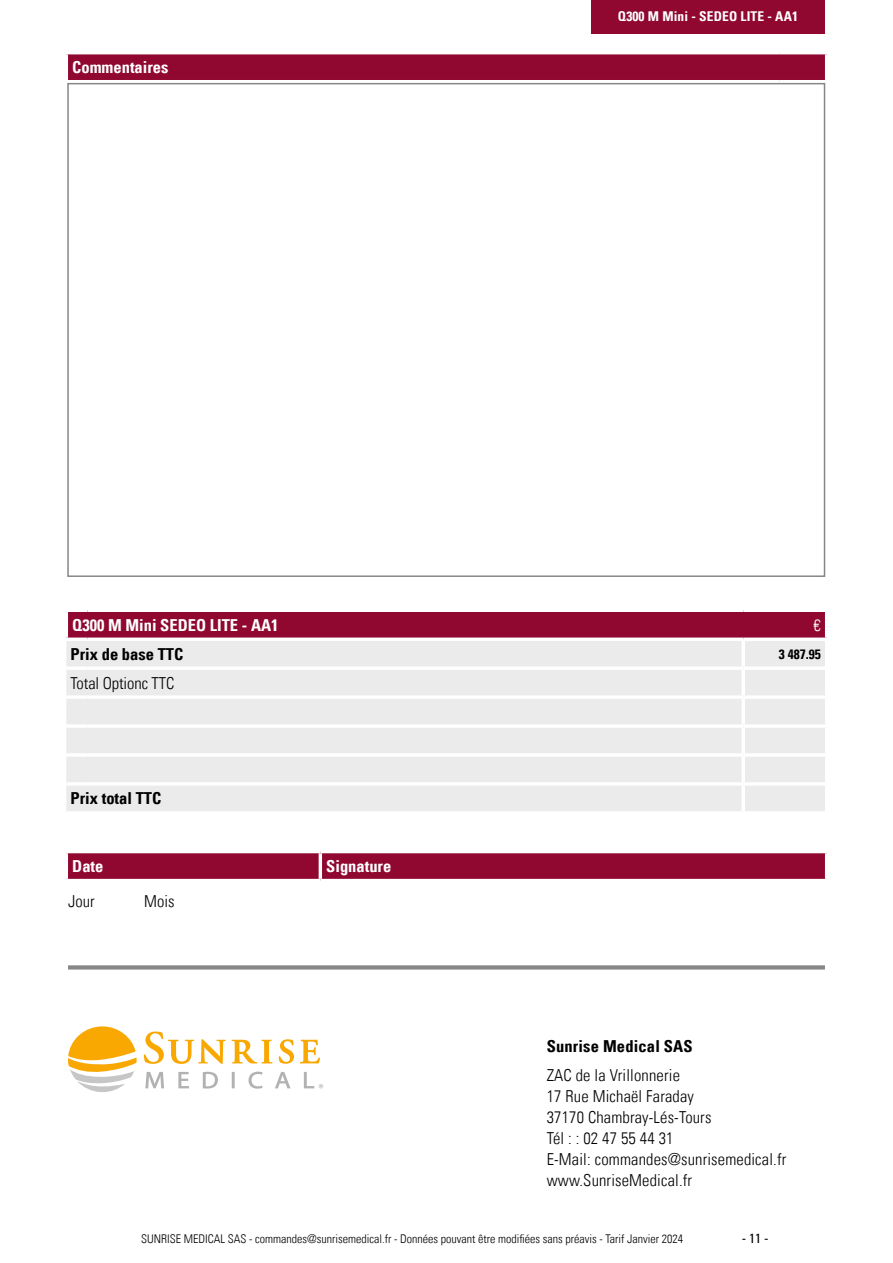
<style>
.page{position:relative;width:893px;height:1263px;background:#fff}
.page>*{position:absolute;margin:0;border:0;box-sizing:border-box;transform-origin:0 0}
.t1{font:16.5px/21px "Univers Com 47 Light Cond";letter-spacing:.01em;color:#000}
.t2{font:16.5px "Univers Com 67 Bold Cond";color:#fff}
.t3{font:16.5px "Univers Com 67 Bold Cond";color:#000}
.t4{font:16.5px "Univers Com 47 Light Cond";color:#fff}
.t5{font:13.5px "Univers Com 67 Bold Cond";letter-spacing:.01em;color:#fff}
.t6{font:13.5px "Univers Com 67 Bold Cond";color:#000}
.t7{font:condensed 13.5px "Univers Com 57";color:#000}
.t8{font:12px "Univers Com 47 Light Cond";color:#000}
</style>
<div class="page">
<svg style="left:68px;top:853px;width:757px;height:26px;background:#910b33"></svg>
<hr style="left:319px;top:853px;width:3px;height:26px;background:#fff">
<div style="left:68px;top:612px;width:757px;height:25px;background:#900730"></div>
<div style="left:66px;top:641px;width:759px;height:170px;background:#ebebeb"></div>
<svg style="left:66px;top:637px;width:22px;height:2px"></svg>
<svg style="left:88px;top:637px;width:655px;height:1px"></svg>
<hr style="left:66px;top:666px;width:22px;height:4px;background:#fff">
<hr style="left:88px;top:666px;width:655px;height:4px;background:#fff">
<hr style="left:66px;top:695px;width:22px;height:4px;background:#fff">
<hr style="left:88px;top:695px;width:655px;height:4px;background:#fff">
<hr style="left:66px;top:724px;width:22px;height:4px;background:#fff">
<hr style="left:88px;top:724px;width:655px;height:4px;background:#fff">
<hr style="left:66px;top:753px;width:22px;height:4px;background:#fff">
<hr style="left:88px;top:753px;width:655px;height:4px;background:#fff">
<hr style="left:66px;top:782px;width:22px;height:4px;background:#fff">
<hr style="left:88px;top:782px;width:655px;height:4px;background:#fff">
<svg style="left:743px;top:637px;width:84px;height:2px"></svg>
<hr style="left:742px;top:641px;width:3px;height:25px;background:#fff">
<hr style="left:743px;top:666px;width:85px;height:4px;background:#fff">
<hr style="left:742px;top:670px;width:3px;height:25px;background:#fff">
<hr style="left:743px;top:695px;width:85px;height:4px;background:#fff">
<hr style="left:742px;top:699px;width:3px;height:25px;background:#fff">
<hr style="left:743px;top:724px;width:85px;height:4px;background:#fff">
<hr style="left:742px;top:728px;width:3px;height:25px;background:#fff">
<hr style="left:743px;top:753px;width:85px;height:4px;background:#fff">
<hr style="left:742px;top:757px;width:3px;height:25px;background:#fff">
<hr style="left:743px;top:782px;width:85px;height:4px;background:#fff">
<hr style="left:742px;top:786px;width:3px;height:25px;background:#fff">
<svg style="left:68px;top:965px;width:757px;height:4px;background:#909090"></svg>
<svg style="left:68px;top:1026px;width:69px;height:66px"></svg>
<svg style="left:144px;top:1031px;width:129px;height:33px"></svg>
<svg style="left:279px;top:1039px;width:15px;height:25px"></svg>
<svg style="left:300px;top:1040px;width:20px;height:23px"></svg>
<svg style="left:145px;top:1072px;width:19px;height:16px"></svg>
<svg style="left:178px;top:1072px;width:11px;height:16px"></svg>
<svg style="left:203px;top:1072px;width:15px;height:16px"></svg>
<svg style="left:232px;top:1072px;width:3px;height:16px"></svg>
<svg style="left:248px;top:1072px;width:15px;height:17px"></svg>
<svg style="left:275px;top:1072px;width:15px;height:16px"></svg>
<svg style="left:304px;top:1072px;width:19px;height:16px"></svg>
<div style="left:68px;top:54px;width:757px;height:26px;background:#900730"></div>
<div style="left:67px;top:83px;width:758px;height:494px;background:#fff;border:2px solid #878787"></div>
<div style="left:591px;top:0;width:234px;height:34px;background:#900730"></div>
<p class="t2" style="left:72px;top:57px;width:98px">Commentaires</p>
<p class="t5" style="left:618px;top:8px;width:182px">Q300 M Mini - SEDEO LITE - AA1</p>
<p class="t2" style="left:72px;top:615px;width:208px">Q300 M Mini SEDEO LITE - AA1</p>
<p class="t4" style="left:813px;top:615px;width:9px">€</p>
<p class="t3" style="left:71px;top:644px;width:114px">Prix de base TTC</p>
<p class="t6" style="left:779px;top:645px;width:43px">3 487.95</p>
<p class="t1" style="left:71px;top:672px;width:105px">Total Optionc TTC</p>
<p class="t3" style="left:71px;top:788px;width:92px">Prix total TTC</p>
<p class="t2" style="left:72px;top:856px;width:33px">Date</p>
<p class="t2" style="left:326px;top:856px;width:67px">Signature</p>
<p class="t1" style="left:68px;top:891px;width:28px">Jour</p>
<p class="t1" style="left:144px;top:891px;width:32px">Mois</p>
<p class="t3" style="left:547px;top:1036px;width:147px">Sunrise Medical SAS</p>
<p class="t1" style="left:547px;top:1065px;width:241px">ZAC de la Vrillonnerie<br>17 Rue Michaël Faraday<br>37170 Chambray-Lés-Tours<br>Tél : : 02 47 55 44 31<br>E-Mail: commandes@sunrisemedical.fr www.SunriseMedical.fr</p>
<p class="t8" style="left:141px;top:1231px;width:543px">SUNRISE MEDICAL SAS - commandes@sunrisemedical.fr - Données pouvant être modifiées sans préavis - Tarif Janvier 2024</p>
<p class="t7" style="left:742px;top:1229px;width:28px">- 11 -</p>
</div>
